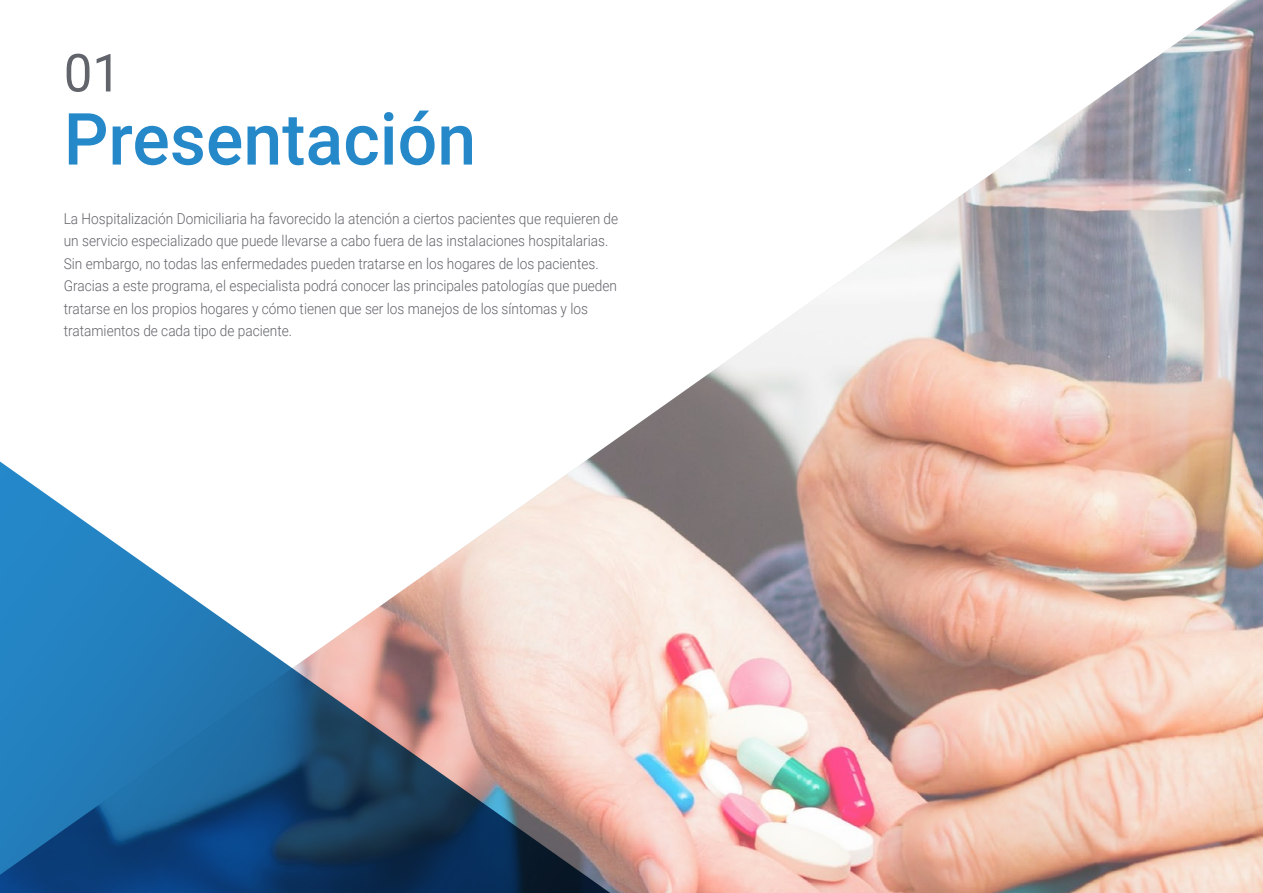
<style>
.page{position:relative;width:1263px;height:893px;background:#fff}
.page>*{position:absolute;margin:0;border:0;box-sizing:border-box;transform-origin:0 0}
.t1{font:500 72px "Roboto";color:#2488c9}
.t2{font:52.5px "Roboto";color:#61646a}
.t3{font:300 15px/22.5px "Roboto";color:#61646a;scale:.91 1}
</style>
<div class="page">
<img style="left:606px;top:0;width:657px;height:893px">
<svg style="left:0;top:446px;width:640px;height:447px"></svg>
<h2 class="t2" style="left:64px;top:36px;width:59px">01</h2>
<h1 class="t1" style="left:64px;top:89px;width:414px">Presentación</h1>
<p class="t3" style="left:64px;top:207px;width:611px">La Hospitalización Domiciliaria ha favorecido la atención a ciertos pacientes que requieren de un servicio especializado que puede llevarse a cabo fuera de las instalaciones hospitalarias.<br>Sin embargo, no todas las enfermedades pueden tratarse en los hogares de los pacientes.<br>Gracias a este programa, el especialista podrá conocer las principales patologías que pueden tratarse en los propios hogares y cómo tienen que ser los manejos de los síntomas y los tratamientos de cada tipo de paciente.</p>
</div>
